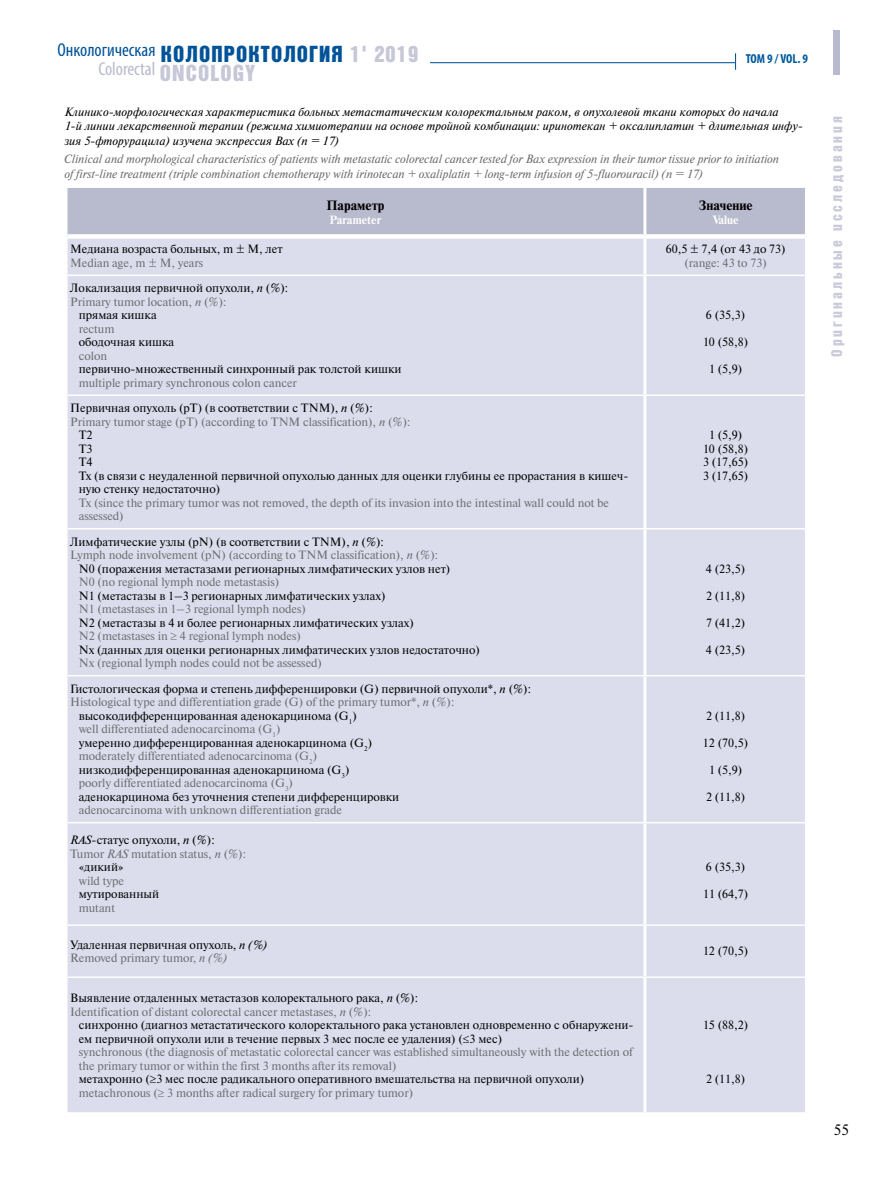
<style>
.page{position:relative;width:893px;height:1191px;background:#fff}
.page>*{position:absolute;margin:0;border:0;box-sizing:border-box;transform-origin:0 0}
.t1{font:22.5px "Bastion Kontrast Alt C";letter-spacing:.05em;color:#005398}
.t2{font:22.5px "Bastion Kontrast Alt C";letter-spacing:.05em;color:#c6c7d7}
.t3{font:condensed 18.75px "Myriad Pro";color:#005398}
.t4{font:condensed 18.75px "Myriad Pro";color:#b8bacd}
.t5{font:15px "Bastion Kontrast Alt C";letter-spacing:.2em;color:#cacbda}
.t6{font:15px "Newton C";color:#000}
.t7{font:700 13.5px "Newton C";color:#000}
.t8{font:700 condensed 13.05px "Myriad Pro";color:#00599d}
.t9{font:12px/13.5px "Newton C";color:#000}
.t10{font:12px/13.5px "Newton C";color:#6d6e71}
.t11{font:italic 12px/14.4px "Newton C";letter-spacing:.005em;color:#000}
.t12{font:italic 12px/14.4px "Newton C";color:#6d6e71}
.t13{font:700 12px "Newton C";color:#fbfbfb}
.s1{color:#c6c7d7}
.s2{font-style:italic}
.s3{color:#6d6e71}
.s4{font-style:italic;color:#6d6e71}
.s5{color:#000}
.s6{font-style:italic;color:#000}
</style>
<div class="page">
<div style="left:833px;top:31px;width:7px;height:44px;background:#b8bacd"></div>
<svg style="left:735px;top:53px;width:1px;height:17px"></svg>
<hr style="left:430px;top:62px;width:305px;height:1px;background:#005398">
<div style="left:68px;top:188px;width:737px;height:46px;background:#b8bacd"></div>
<div style="left:68px;top:239px;width:737px;height:873px;background:#dbddec"></div>
<hr style="left:643px;top:188px;width:3px;height:46px;background:#fff">
<hr style="left:643px;top:239px;width:3px;height:35px;background:#fff">
<hr style="left:643px;top:276px;width:3px;height:118px;background:#fff">
<hr style="left:643px;top:529px;width:3px;height:146px;background:#fff">
<hr style="left:643px;top:676px;width:3px;height:146px;background:#fff">
<hr style="left:68px;top:274px;width:577px;height:2px;background:#fff">
<hr style="left:645px;top:274px;width:160px;height:2px;background:#fff">
<hr style="left:68px;top:394px;width:577px;height:2px;background:#fff">
<hr style="left:68px;top:528px;width:577px;height:1px;background:#fff">
<hr style="left:68px;top:675px;width:577px;height:1px;background:#fff">
<hr style="left:645px;top:675px;width:160px;height:1px;background:#fff">
<hr style="left:68px;top:822px;width:577px;height:1px;background:#fff">
<hr style="left:68px;top:924px;width:577px;height:2px;background:#fff">
<hr style="left:68px;top:976px;width:577px;height:2px;background:#fff">
<hr style="left:645px;top:822px;width:160px;height:1px;background:#fff">
<hr style="left:643px;top:823px;width:3px;height:101px;background:#fff">
<hr style="left:645px;top:924px;width:160px;height:2px;background:#fff">
<hr style="left:643px;top:926px;width:3px;height:50px;background:#fff">
<hr style="left:645px;top:976px;width:160px;height:2px;background:#fff">
<hr style="left:643px;top:978px;width:3px;height:134px;background:#fff">
<hr style="left:645px;top:394px;width:160px;height:2px;background:#fff">
<hr style="left:645px;top:528px;width:160px;height:1px;background:#fff">
<hr style="left:643px;top:396px;width:3px;height:132px;background:#fff">
<h2 class="t3" style="left:57px;top:39px;width:100px">Онкологическая</h2>
<h1 class="t1" style="left:161px;top:43px;width:259px">КОЛОПРОКТОЛОГИЯ <span class="s1">1' 2019</span></h1>
<h2 class="t4" style="left:98px;top:57px;width:58px">Colorectal</h2>
<h1 class="t2" style="left:160px;top:62px;width:97px">ONCOLOGY</h1>
<p class="t8" style="left:746px;top:51px;width:64px">ТОМ 9 / VOL. 9</p>
<p class="t11" style="left:65px;top:105px;width:740px">Клинико-морфологическая характеристика больных метастатическим колоректальным раком, в опухолевой ткани которых до начала<br>1‑й линии лекарственной терапии (режима химиотерапии на основе тройной комбинации: иринотекан + оксалиплатин + длительная инфу&shy;зия 5‑фторурацила) изучена экспрессия Вах (n = 17)</p>
<p class="t12" style="left:65px;top:152px;width:716px">Clinical and morphological characteristics of patients with metastatic colorectal cancer tested for Bax expression in their tumor tissue prior to initiation of first-line treatment (triple combination chemotherapy with irinotecan + oxaliplatin + long-term infusion of 5‑fluorouracil) (n = 17)</p>
<p class="t7" style="left:326px;top:198px;width:60px">Параметр</p>
<p class="t13" style="left:330px;top:213px;width:53px">Parameter</p>
<p class="t7" style="left:699px;top:198px;width:56px">Значение</p>
<p class="t13" style="left:713px;top:213px;width:28px">Value</p>
<p class="t9" style="left:70px;top:242px;width:214px">Медиана возраста больных, m ± M, лет</p>
<p class="t10" style="left:70px;top:256px;width:134px">Median age, m ± M, years</p>
<p class="t9" style="left:70px;top:281px;width:219px">Локализация первичной опухоли, <span class="s2">n</span> (%):</p>
<p class="t10" style="left:70px;top:295px;width:158px">Primary tumor location, <span class="s2">n</span> (%):</p>
<p class="t9" style="left:79px;top:308px;width:79px">прямая кишка</p>
<p class="t10" style="left:79px;top:322px;width:37px">rectum</p>
<p class="t9" style="left:79px;top:335px;width:97px">ободочная кишка</p>
<p class="t10" style="left:79px;top:349px;width:30px">colon</p>
<p class="t9" style="left:79px;top:362px;width:324px">первично-множественный синхронный рак толстой кишки</p>
<p class="t10" style="left:79px;top:376px;width:220px">multiple primary synchronous colon cancer</p>
<p class="t9" style="left:70px;top:401px;width:304px">Первичная опухоль (pТ) (в соответствии с TNM), <span class="s2">n</span> (%):</p>
<p class="t10" style="left:70px;top:415px;width:342px">Primary tumor stage (pT) (according to TNM classification), <span class="s2">n</span> (%):</p>
<p class="t9" style="left:79px;top:428px;width:15px">T2</p>
<p class="t9" style="left:79px;top:442px;width:15px">T3</p>
<p class="t9" style="left:79px;top:455px;width:15px">T4</p>
<p class="t9" style="left:79px;top:469px;width:551px">Tx (в связи с неудаленной первичной опухолью данных для оценки глубины ее прорастания в кишеч-</p>
<p class="t9" style="left:79px;top:482px;width:143px">ную стенку недостаточно)</p>
<p class="t10" style="left:79px;top:496px;width:532px">Tx (since the primary tumor was not removed, the depth of its invasion into the intestinal wall could not be assessed)</p>
<p class="t9" style="left:70px;top:535px;width:315px">Лимфатические узлы (pN) (в соответствии с TNM), <span class="s2">n</span> (%):</p>
<p class="t10" style="left:70px;top:548px;width:369px">Lymph node involvement (pN) (according to TNM classification), <span class="s2">n</span> (%):</p>
<p class="t9" style="left:79px;top:562px;width:373px">N0 (поражения метастазами регионарных лимфатических узлов нет)</p>
<p class="t10" style="left:79px;top:575px;width:202px">N0 (no regional lymph node metastasis)</p>
<p class="t9" style="left:79px;top:589px;width:308px">N1 (метастазы в 1–3 регионарных лимфатических узлах)</p>
<p class="t10" style="left:79px;top:602px;width:229px">N1 (metastases in 1–3 regional lymph nodes)</p>
<p class="t9" style="left:79px;top:616px;width:403px">N2 (метастазы в 4 и более регионарных лимфатических узлах)<br><span class="s3">N2 (metastases in</span> <span class="s3">≥ 4 regional lymph nodes)<br></span>Nx (данных для оценки регионарных лимфатических узлов недостаточно)</p>
<p class="t10" style="left:79px;top:656px;width:245px">Nx (regional lymph nodes could not be assessed)</p>
<p class="t9" style="left:70px;top:682px;width:462px">Гистологическая форма и степень дифференцировки (G) первичной опухоли*, <span class="s2">n</span> (%):</p>
<p class="t10" style="left:70px;top:695px;width:385px">Histological type and differentiation grade (G) of the primary tumor*, <span class="s2">n</span> (%):</p>
<p class="t9" style="left:79px;top:709px;width:280px">высокодифференцированная аденокарцинома (G<sub>1</sub>)</p>
<p class="t10" style="left:79px;top:722px;width:203px">well differentiated adenocarcinoma (G<sub>1</sub>)</p>
<p class="t9" style="left:79px;top:736px;width:295px">умеренно дифференцированная аденокарцинома (G<sub>2</sub>)</p>
<p class="t10" style="left:79px;top:749px;width:240px">moderately differentiated adenocarcinoma (G<sub>2</sub>)</p>
<p class="t9" style="left:79px;top:763px;width:272px">низкодифференцированная аденокарцинома (G<sub>3</sub>)</p>
<p class="t10" style="left:79px;top:776px;width:216px">poorly differentiated adenocarcinoma (G<sub>3</sub>)</p>
<p class="t9" style="left:79px;top:790px;width:322px">аденокарцинома без уточнения степени дифференцировки</p>
<p class="t10" style="left:79px;top:803px;width:265px">adenocarcinoma with unknown differentiation grade</p>
<p class="t9" style="left:70px;top:833px;width:146px"><span class="s2">RAS</span>-статус опухоли, <span class="s2">n</span> (%):</p>
<p class="t10" style="left:70px;top:847px;width:177px">Tumor <span class="s2">RAS</span> mutation status, <span class="s2">n</span> (%):</p>
<p class="t9" style="left:79px;top:860px;width:46px">«дикий»</p>
<p class="t10" style="left:79px;top:874px;width:47px">wild type</p>
<p class="t9" style="left:79px;top:887px;width:82px">мутированный</p>
<p class="t10" style="left:79px;top:901px;width:38px">mutant</p>
<p class="t9" style="left:666px;top:242px;width:122px">60,5 ± 7,4 (от 43 до 73)</p>
<p class="t10" style="left:684px;top:256px;width:84px">(range: 43 to 73)</p>
<p class="t9" style="left:706px;top:308px;width:41px">6 (35,3)</p>
<p class="t9" style="left:703px;top:335px;width:47px">10 (58,8)</p>
<p class="t9" style="left:709px;top:362px;width:35px">1 (5,9)</p>
<p class="t9" style="left:703px;top:428px;width:47px;text-align:center">1 (5,9)<br>10 (58,8)<br>3 (17,65)<br>3 (17,65)</p>
<p class="t9" style="left:706px;top:562px;width:41px">4 (23,5)</p>
<p class="t9" style="left:706px;top:589px;width:41px">2 (11,8)</p>
<p class="t9" style="left:706px;top:616px;width:41px">7 (41,2)</p>
<p class="t9" style="left:706px;top:643px;width:41px">4 (23,5)</p>
<p class="t9" style="left:706px;top:709px;width:41px">2 (11,8)</p>
<p class="t9" style="left:703px;top:736px;width:47px">12 (70,5)</p>
<p class="t9" style="left:709px;top:763px;width:35px">1 (5,9)</p>
<p class="t9" style="left:706px;top:790px;width:41px">2 (11,8)</p>
<p class="t9" style="left:706px;top:860px;width:41px">6 (35,3)</p>
<p class="t9" style="left:703px;top:887px;width:47px">11 (64,7)</p>
<p class="t9" style="left:70px;top:937px;width:199px">Удаленная первичная опухоль, <span class="s2">n (%)<br></span><span class="s3">Removed primary tumor,</span> <span class="s4">n (%)</span></p>
<p class="t9" style="left:703px;top:944px;width:47px">12 (70,5)</p>
<p class="t10" style="left:70px;top:991px;width:349px"><span class="s5">Выявление отдаленных метастазов колоректального рака,</span> <span class="s6">n</span> <span class="s5">(%):<br></span>Identification of distant colorectal cancer metastases, <span class="s2">n</span> (%):</p>
<p class="t9" style="left:79px;top:1018px;width:556px">синхронно (диагноз метастатического колоректального рака установлен одновременно с обнаружени&shy;ем первичной опухоли или в течение первых 3 мес после ее удаления) (≤3 мес)<br><span class="s3">synchronous (the diagnosis of metastatic colorectal cancer was established simultaneously with the detection of the primary tumor or within the first 3 months after its removal)<br></span>метахронно (≥3 мес после радикального оперативного вмешательства на первичной опухоли) <span class="s3">metachronous (≥ 3 months after radical surgery for primary tumor)</span></p>
<p class="t9" style="left:703px;top:1018px;width:47px">15 (88,2)</p>
<p class="t9" style="left:706px;top:1072px;width:41px">2 (11,8)</p>
<p class="t5" style="left:829px;top:357px;width:242px;rotate:-90deg">Оригинальные исследования</p>
<p class="t6" style="left:834px;top:1121px;width:17px">55</p>
</div>
